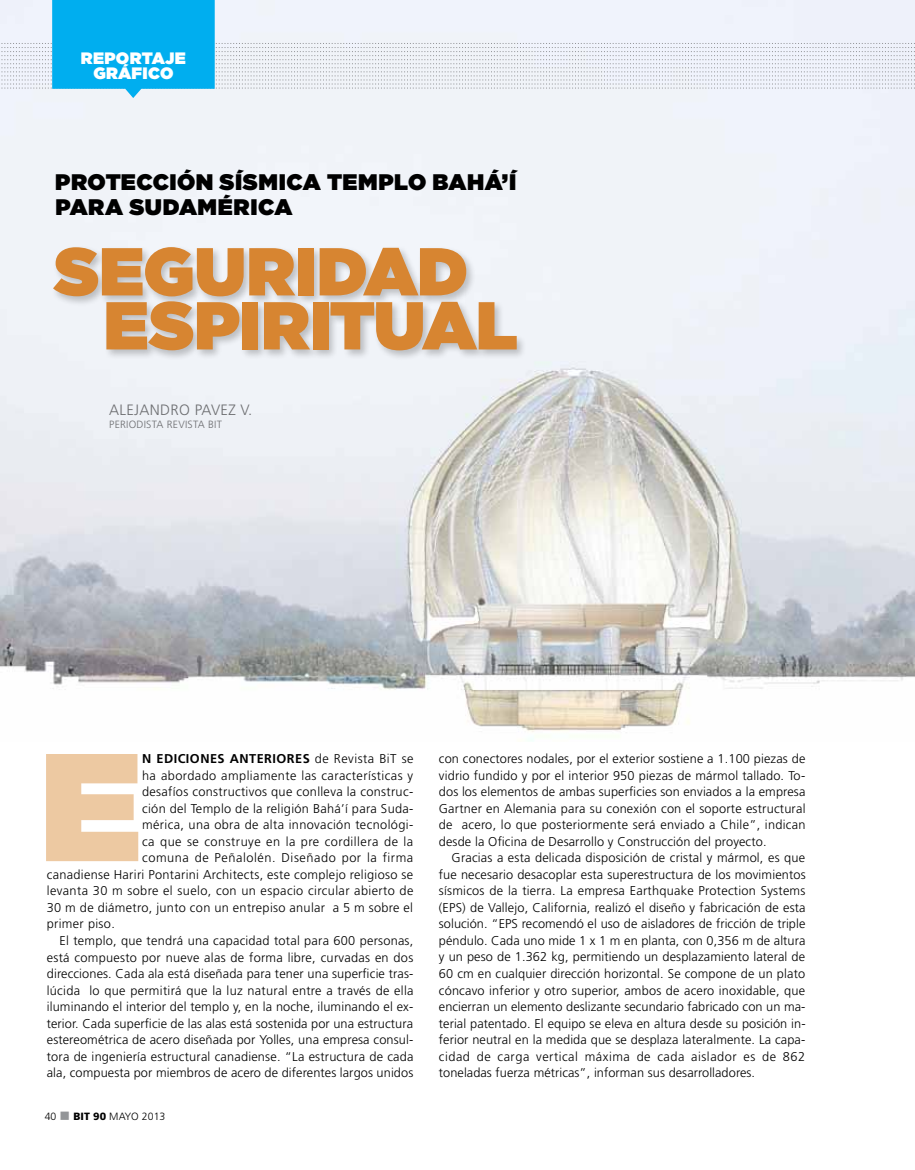
<style>
.page{position:relative;width:915px;height:1170px;background:#fff}
.page>*{position:absolute;margin:0;border:0;box-sizing:border-box;transform-origin:0 0}
.t1{font:900 153px "Gotham";color:#ecc398}
.t2{font:900 67.5px/54px "Gotham";letter-spacing:-.005em;color:#d78531}
.t3{font:900 22.5px/25.5px "Gotham";letter-spacing:.02em;color:#000}
.t4{font:900 16.5px/15px "Gotham";letter-spacing:.02em;color:#fff;text-align:center}
.t5{font:300 15px "Frutiger";letter-spacing:.02em;color:#6d6e71}
.t6{font:300 12.75px/16.5px "Frutiger";letter-spacing:.02em;color:#000;text-align:justify}
.t7{font:300 12.75px "Frutiger";letter-spacing:.04em;color:#000}
.t8{font:300 12.75px "Frutiger";letter-spacing:.045em;color:#000}
.t9{font:700 12.75px "Frutiger";letter-spacing:.035em;color:#000}
.t10{font:300 10.5px "Frutiger";letter-spacing:.02em;color:#6d6e71}
.t11{font:300 10.5px "Frutiger";letter-spacing:.005em;color:#000}
.s1{font-weight:300}
.s2{color:#939598}
.s3{font-weight:900}
</style>
<div class="page">
<img style="left:0;top:0;width:914px;height:741px">
<div style="left:51px;top:245px;width:476px;height:116px;background:#000;opacity:.22"></div>
<svg style="left:1px;top:0;width:913px;height:98px"></svg>
<p class="t4" style="left:81px;top:50px;width:106px">REPORTAJE<br>GRÁFICO</p>
<h3 class="t3" style="left:55px;top:168px;width:462px">PROTECCIÓN SÍSMICA TEMPLO BAHÁ’Í<br>PARA SUDAMÉRICA</h3>
<h2 class="t2" style="left:104px;top:243px;width:415px;text-indent:-49px">SEGURIDAD<br>ESPIRITUAL</h2>
<p class="t5" style="left:109px;top:401px;width:144px">Alejandro Pavez V.</p>
<p class="t10" style="left:109px;top:418px;width:114px">Periodista Revista BiT</p>
<p class="t9" style="left:142px;top:751px;width:273px">N EDICIONES ANTERIORES <span class="s1">de Revista BiT se</span></p>
<p class="t6" style="left:142px;top:767px;width:272px">ha abordado ampliamente las características y</p>
<p class="t6" style="left:142px;top:783px;width:272px">desafíos constructivos que conlleva la construc-</p>
<p class="t6" style="left:142px;top:800px;width:273px">ción del Templo de la religión Bahá’í para Suda-</p>
<p class="t6" style="left:142px;top:816px;width:272px">mérica, una obra de alta innovación tecnológi-</p>
<p class="t7" style="left:142px;top:834px;width:272px">ca que se construye en la pre cordillera de la</p>
<p class="t8" style="left:142px;top:850px;width:272px">comuna de Peñalolén. Diseñado por la firma</p>
<p class="t6" style="left:47px;top:866px;width:367px">canadiense Hariri Pontarini Architects, este complejo religioso se</p>
<p class="t6" style="left:47px;top:882px;width:368px">levanta 30 m sobre el suelo, con un espacio circular abierto de</p>
<p class="t6" style="left:47px;top:899px;width:368px">30 m de diámetro, junto con un entrepiso anular a 5 m sobre el</p>
<p class="t6" style="left:47px;top:915px;width:70px">primer piso.</p>
<p class="t6" style="left:60px;top:932px;width:355px">El templo, que tendrá una capacidad total para 600 personas,</p>
<p class="t6" style="left:47px;top:948px;width:368px">está compuesto por nueve alas de forma libre, curvadas en dos</p>
<p class="t6" style="left:47px;top:965px;width:368px">direcciones. Cada ala está diseñada para tener una superficie tras-</p>
<p class="t6" style="left:47px;top:981px;width:368px">lúcida lo que permitirá que la luz natural entre a través de ella</p>
<p class="t6" style="left:47px;top:998px;width:368px">iluminando el interior del templo y, en la noche, iluminando el ex-</p>
<p class="t6" style="left:47px;top:1014px;width:368px">terior. Cada superficie de las alas está sostenida por una estructura</p>
<p class="t6" style="left:47px;top:1031px;width:368px">estereométrica de acero diseñada por Yolles, una empresa consul-</p>
<p class="t6" style="left:47px;top:1047px;width:368px">tora de ingeniería estructural canadiense. “La estructura de cada</p>
<p class="t6" style="left:47px;top:1064px;width:368px">ala, compuesta por miembros de acero de diferentes largos unidos</p>
<h1 class="t1" style="left:40px;top:697px;width:103px">E</h1>
<p class="t11" style="left:45px;top:1109px;width:122px">40 <span class="s2">■</span> <span class="s3">BIT 90</span> mayo 2013</p>
<p class="t6" style="left:438px;top:750px;width:368px">con conectores nodales, por el exterior sostiene a 1.100 piezas de vidrio fundido y por el interior 950 piezas de mármol tallado. To&shy;dos los elementos de ambas superficies son enviados a la empresa Gartner en Alemania para su conexión con el soporte estructural de acero, lo que posteriormente será enviado a Chile”, indican desde la Oficina de Desarrollo y Construcción del proyecto.</p>
<p class="t6" style="left:439px;top:849px;width:368px;text-indent:13px">Gracias a esta delicada disposición de cristal y mármol, es que fue necesario desacoplar esta superestructura de los movimientos sísmicos de la tierra. La empresa Earthquake Protection Systems (EPS) de Vallejo, California, realizó el diseño y fabricación de esta solución. “EPS recomendó el uso de aisladores de fricción de triple péndulo. Cada uno mide 1 x 1 m en planta, con 0,356 m de altura y un peso de 1.362 kg, permitiendo un desplazamiento lateral de 60 cm en cualquier dirección horizontal. Se compone de un plato cóncavo inferior y otro superior, ambos de acero inoxidable, que encierran un elemento deslizante secundario fabricado con un ma&shy;terial patentado. El equipo se eleva en altura desde su posición in&shy;ferior neutral en la medida que se desplaza lateralmente. La capa&shy;cidad de carga vertical máxima de cada aislador es de 862 toneladas fuerza métricas”, informan sus desarrolladores.</p>
</div>
